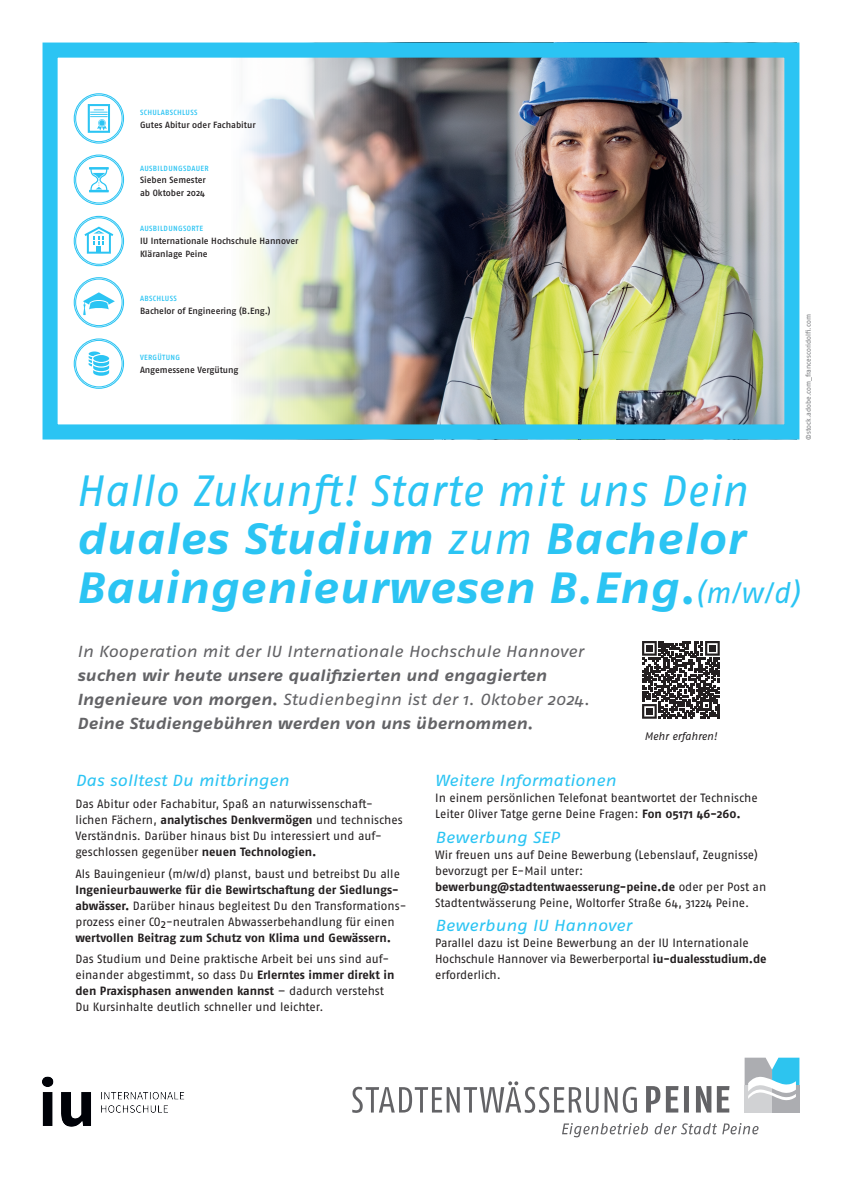
<style>
.page{position:relative;width:842px;height:1191px;background:#fff}
.page>*{position:absolute;margin:0;border:0;box-sizing:border-box;transform-origin:0 0}
.t1{font:43.7px/48.5px "Fago OT Extd Bold Ita";letter-spacing:.005em;color:#2bc4f3}
.t2{font:16px "Fago OT Extd Ita";color:#636366}
.t3{font:16px "Fago OT Extd Bold Ita";letter-spacing:-.005em;color:#636366}
.t4{font:16px "Fago OT Extd Ita";letter-spacing:-.005em;color:#2bc4f3}
.t5{font:12px/16px "Fago OT";letter-spacing:-.005em;color:#231f20}
.FL_Text_9_14_Flatter{font:italic 11px "Fago OT";letter-spacing:-.005em;color:#231f20}
.FL_Text_9_14{font:500 9px "Fago OT";letter-spacing:-.005em;color:#231f20}
.FL_Text_9_14-2{font:500 7.5px "Fago OT";letter-spacing:.04em;color:#2bc4f3}
.FL_Text_9_14_Flatter-2{font:7px "Fago OT";color:#76787b}
.s1{font-family:"Fago OT";font-style:italic}
.s2{font-family:"Fago OT";font-style:italic;font-size:29.1px}
.s3{font-family:"Fago OT Extd Bold Ita"}
.s4{font-weight:700}
</style>
<div class="page">
<img style="left:239px;top:59px;width:544px;height:364px">
<div style="left:43px;top:43px;width:756px;height:396px;border:15px solid #2bc4f3"></div>
<svg style="left:75px;top:339px;width:48px;height:49px"></svg>
<div style="left:74px;top:338px;width:50px;height:51px;border:1px solid #2bc4f3;border-radius:50%"></div>
<div style="left:75px;top:340px;width:47px;height:47px;border:1px solid #2bc4f3;border-radius:50%"></div>
<svg style="left:89px;top:351px;width:20px;height:25px"></svg>
<div style="left:96px;top:355px;width:11px;height:6px;background:#2bc4f3;border-radius:50%"></div>
<svg style="left:75px;top:217px;width:48px;height:48px"></svg>
<div style="left:74px;top:216px;width:50px;height:50px;border:1px solid #2bc4f3;border-radius:50%"></div>
<div style="left:75px;top:218px;width:47px;height:46px;border:1px solid #2bc4f3;border-radius:50%"></div>
<svg style="left:84px;top:227px;width:29px;height:27px"></svg>
<svg style="left:75px;top:278px;width:48px;height:48px"></svg>
<div style="left:74px;top:277px;width:50px;height:50px;border:1px solid #2bc4f3;border-radius:50%"></div>
<div style="left:75px;top:279px;width:47px;height:47px;border:1px solid #2bc4f3;border-radius:50%"></div>
<div style="left:74px;top:154px;width:50px;height:51px;border:1px solid #2bc4f3;border-radius:50%"></div>
<div style="left:75px;top:156px;width:47px;height:47px;border:1px solid #2bc4f3;border-radius:50%"></div>
<svg style="left:89px;top:167px;width:20px;height:25px"></svg>
<svg style="left:75px;top:94px;width:48px;height:48px"></svg>
<div style="left:74px;top:93px;width:50px;height:51px;border:1px solid #2bc4f3;border-radius:50%"></div>
<div style="left:75px;top:95px;width:47px;height:47px;border:1px solid #2bc4f3;border-radius:50%"></div>
<svg style="left:88px;top:104px;width:22px;height:28px"></svg>
<svg style="left:642px;top:641px;width:78px;height:77px"></svg>
<svg style="left:83px;top:292px;width:32px;height:23px"></svg>
<img style="left:42px;top:1076px;width:143px;height:51px">
<svg style="left:352px;top:1081px;width:377px;height:31px"></svg>
<div style="left:772px;top:1085px;width:27px;height:27px;background:#acadb1"></div>
<div style="left:745px;top:1085px;width:27px;height:27px;background:#d1d2d4"></div>
<svg style="left:745px;top:1057px;width:54px;height:43px"></svg>
<svg style="left:562px;top:1123px;width:196px;height:14px"></svg>
<p class="FL_Text_9_14-2" style="left:140px;top:108px;width:59px">SCHULABSCHLUSS</p>
<p class="FL_Text_9_14" style="left:140px;top:119px;width:117px">Gutes Abitur oder Fachabitur</p>
<p class="FL_Text_9_14-2" style="left:140px;top:163px;width:70px">AUSBILDUNGSDAUER</p>
<p class="FL_Text_9_14" style="left:140px;top:175px;width:67px">Sieben Semester</p>
<p class="FL_Text_9_14" style="left:140px;top:187px;width:67px">ab Oktober 2024</p>
<p class="FL_Text_9_14-2" style="left:140px;top:224px;width:64px">AUSBILDUNGSORTE</p>
<p class="FL_Text_9_14" style="left:140px;top:235px;width:160px">IU Internationale Hochschule Hannover</p>
<p class="FL_Text_9_14" style="left:140px;top:248px;width:69px">Kläranlage Peine</p>
<p class="FL_Text_9_14-2" style="left:140px;top:294px;width:38px">ABSCHLUSS</p>
<p class="FL_Text_9_14" style="left:140px;top:305px;width:132px">Bachelor of Engineering (B.Eng.)</p>
<p class="FL_Text_9_14-2" style="left:140px;top:353px;width:42px">VERGÜTUNG</p>
<p class="FL_Text_9_14" style="left:140px;top:364px;width:100px">Angemessene Vergütung</p>
<p class="FL_Text_9_14_Flatter-2" style="left:804px;top:439px;width:127px;rotate:-90deg">©stock.adobe.com_francescoridolfi.com</p>
<p class="t1" style="left:75px;top:466px;width:725px"><span class="s1">Hallo Zukunft! Starte mit uns Dein </span>duales Studium <span class="s1">zum</span> Bachelor<br>Bauingenieurwesen B.Eng.<span class="s2">(m/w/d)</span></p>
<p class="t2" style="left:77px;top:641px;width:508px">In Kooperation mit der IU Internationale Hochschule Hannover</p>
<p class="t3" style="left:77px;top:665px;width:471px">suchen wir heute unsere qualifizierten und engagierten</p>
<p class="t2" style="left:77px;top:689px;width:514px"><span class="s3">Ingenieure von morgen.</span> Studienbeginn ist der 1. Oktober 2024.</p>
<p class="t3" style="left:77px;top:713px;width:457px">Deine Studiengebühren werden von uns übernommen.</p>
<p class="FL_Text_9_14_Flatter" style="left:644px;top:729px;width:74px">Mehr erfahren!</p>
<p class="t4" style="left:75px;top:771px;width:215px">Das solltest Du mitbringen</p>
<p class="t5" style="left:75px;top:795px;width:329px">Das Abitur oder Fachabitur, Spaß an naturwissenschaft&shy;lichen Fächern, <span class="s4">analytisches Denkvermögen</span> und technisches Verständnis. Darüber hinaus bist Du interessiert und auf&shy;geschlossen gegenüber <span class="s4">neuen Technologien.</span></p>
<p class="t5" style="left:75px;top:865px;width:332px">Als Bauingenieur (m/w/d) planst, baust und betreibst Du alle <span class="s4">Ingenieurbauwerke für die Bewirtschaftung der Siedlungs&shy;abwässer.</span> Darüber hinaus begleitest Du den Transformations&shy;prozess einer CO2- neutralen Abwasserbehandlung für einen <span class="s4">wertvollen Beitrag zum Schutz von Klima und Gewässern.</span></p>
<p class="t5" style="left:75px;top:951px;width:320px">Das Studium und Deine praktische Arbeit bei uns sind auf&shy;einander abgestimmt, so dass Du <span class="s4">Erlerntes immer direkt in den Praxisphasen anwenden kannst</span> – dadurch verstehst Du Kursinhalte deutlich schneller und leichter.</p>
<p class="t4" style="left:435px;top:771px;width:182px">Weitere Informationen</p>
<p class="t5" style="left:435px;top:790px;width:324px">In einem persönlichen Telefonat beantwortet der Technische<br>Leiter Oliver Tatge gerne Deine Fragen: <span class="s4">Fon 05171 46-260.</span></p>
<p class="t4" style="left:435px;top:827px;width:126px">Bewerbung SEP</p>
<p class="t5" style="left:435px;top:846px;width:333px">Wir freuen uns auf Deine Bewerbung (Lebenslauf, Zeugnisse) bevorzugt per E- Mail unter: <span class="s4">bewerbung@stadtentwaesserung-peine.de</span> oder per Post an Stadtentwässerung Peine, Woltorfer Straße 64, 31224 Peine.</p>
<p class="t4" style="left:435px;top:916px;width:198px">Bewerbung IU Hannover</p>
<p class="t5" style="left:435px;top:935px;width:333px">Parallel dazu ist Deine Bewerbung an der IU Internationale<br>Hochschule Hannover via Bewerberportal <span class="s4">iu-dualesstudium.de </span>erforderlich.</p>
</div>
